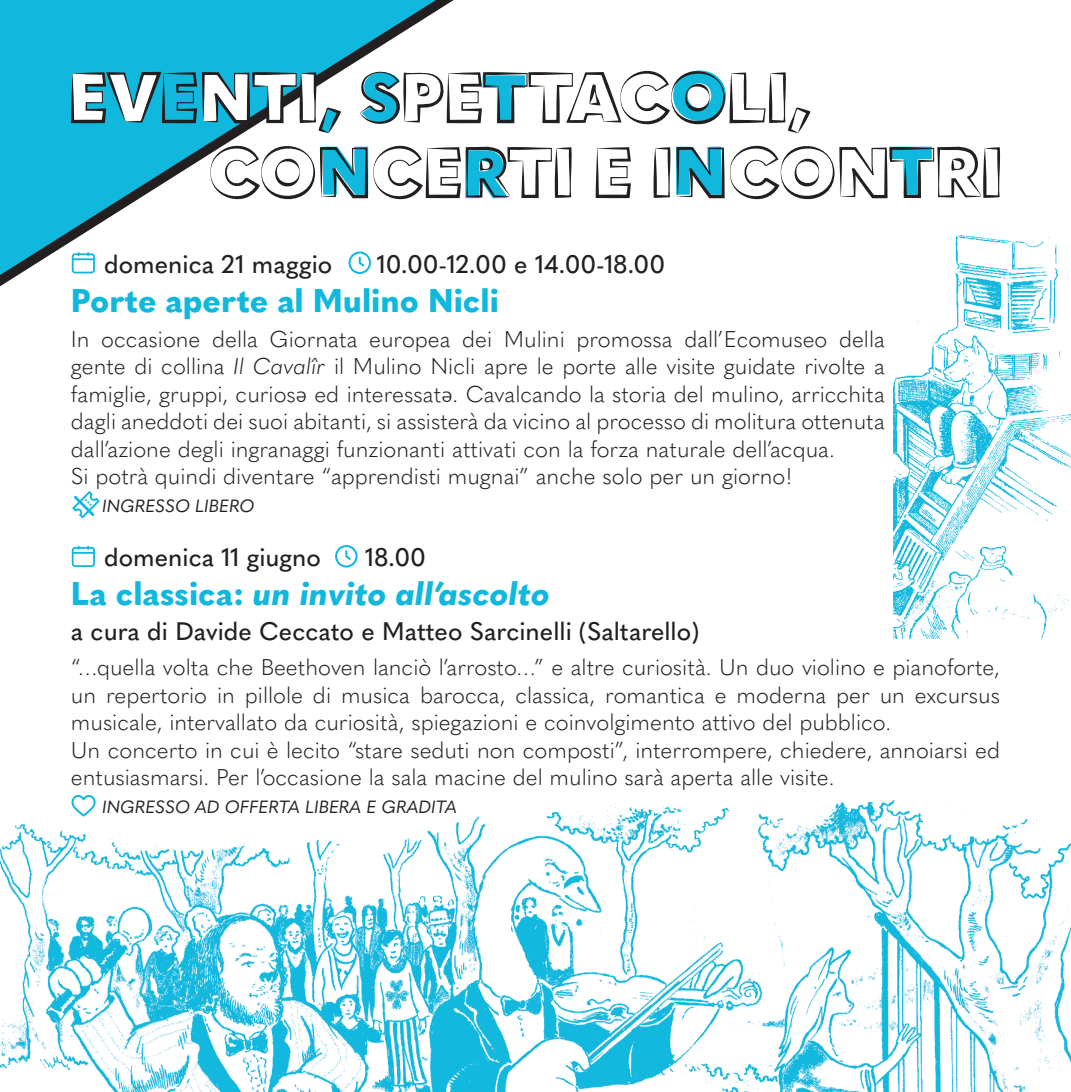
<style>
.page{position:relative;width:1071px;height:1092px;background:#fff}
.page>*{position:absolute;margin:0;border:0;box-sizing:border-box;transform-origin:0 0}
.t1{font:italic 800 32.5px "Quasimoda";color:#11b8dd}
.t2{font:800 32.5px "Quasimoda";color:#11b8dd}
.t3{font:500 25px "Quasimoda";color:#231f20}
.t4{font:300 22.5px/27.5px "Quasimoda";color:#231f20}
.t5{font:italic 17.5px "Quasimoda";color:#231f20}
.s1{font-style:italic}
.s2{font-family:"Calibri"}
.s3{font-style:normal}
</style>
<div class="page">
<svg style="left:0;top:0;width:454px;height:287px"></svg>
<img style="left:0;top:800px;width:1070px;height:291px">
<svg style="left:71px;top:60px;width:929px;height:149px"></svg>
<svg style="left:72px;top:252px;width:23px;height:21px"></svg>
<svg style="left:348px;top:251px;width:23px;height:23px"></svg>
<svg style="left:72px;top:490px;width:27px;height:28px"></svg>
<svg style="left:72px;top:545px;width:23px;height:22px"></svg>
<svg style="left:335px;top:545px;width:23px;height:22px"></svg>
<svg style="left:71px;top:795px;width:25px;height:21px"></svg>
<img style="left:893px;top:199px;width:177px;height:439px">
<p class="t3" style="left:104px;top:244px;width:229px">domenica 21 maggio</p>
<p class="t3" style="left:376px;top:244px;width:290px">10.00-12.00 e 14.00-18.00</p>
<h1 class="t2" style="left:71px;top:274px;width:429px">Porte aperte al Mulino Nicli</h1>
<p class="t4" style="left:71px;top:323px;width:815px">In occasione della Giornata europea dei Mulini promossa dall’Ecomuseo della gente di collina <span class="s1">Il Cavalîr</span> il Mulino Nicli apre le porte alle visite guidate rivolte a famiglie, gruppi, curios<span class="s2">ə</span> ed interessat<span class="s2">ə</span>. Cavalcando la storia del mulino, arricchita dagli aneddoti dei suoi abitanti, si assisterà da vicino al processo di molitura ottenuta dall’azione degli ingranaggi funzionanti attivati con la forza naturale dell’acqua.<br>Si potrà quindi diventare “apprendisti mugnai” anche solo per un giorno!</p>
<p class="t5" style="left:102px;top:492px;width:154px">INGRESSO LIBERO</p>
<p class="t3" style="left:104px;top:538px;width:218px">domenica 11 giugno</p>
<p class="t3" style="left:365px;top:538px;width:62px">18.00</p>
<h1 class="t1" style="left:71px;top:568px;width:481px"><span class="s3">La classica:</span> un invito all’ascolto</h1>
<p class="t3" style="left:71px;top:612px;width:630px">a cura di Davide Ceccato e Matteo Sarcinelli (Saltarello)</p>
<p class="t4" style="left:71px;top:652px;width:930px">“…quella volta che Beethoven lanciò l’arrosto…” e altre curiosità. Un duo violino e pianoforte, un repertorio in pillole di musica barocca, classica, romantica e moderna per un excursus musicale, intervallato da curiosità, spiegazioni e coinvolgimento attivo del pubblico.<br>Un concerto in cui è lecito “stare seduti non composti”, interrompere, chiedere, annoiarsi ed entusiasmarsi. Per l’occasione la sala macine del mulino sarà aperta alle visite.</p>
<p class="t5" style="left:102px;top:793px;width:356px">INGRESSO AD OFFERTA LIBERA E GRADITA</p>
</div>
